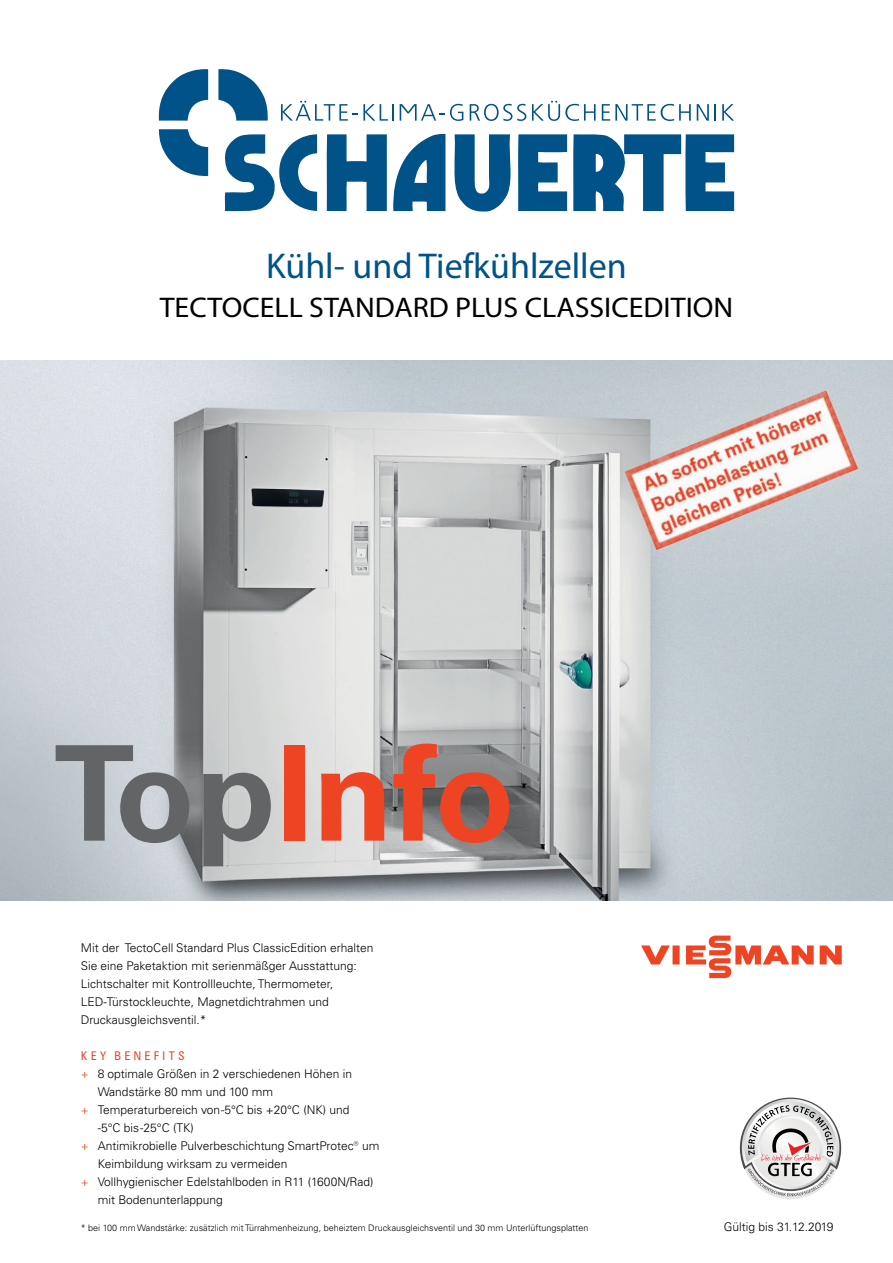
<style>
.page{position:relative;width:893px;height:1263px;background:#fff}
.page>*{position:absolute;margin:0;border:0;box-sizing:border-box;transform-origin:0 0}
.t1{font:700 132px "Univers LTCYR 65";color:#ef4423}
.t2{font:36px "Myriad Pro";color:#005288}
.t3{font:28.5px "Myriad Pro";color:#000;scale:1.05 1}
.t4{font:700 27px "Viessmann";color:#000}
.t5{font:300 12px/18px "Univers LTCYR 45";color:#000}
.t6{font:condensed 12px "Univers LTCYR 57";letter-spacing:.265em;color:#ef4423}
.t7{font:300 9px "Univers LTCYR 45";color:#000}
.s1{color:#636466}
.s2{color:#ef4423}
.s3{font-style:italic}
</style>
<div class="page">
<img style="left:0;top:360px;width:893px;height:540px">
<img style="left:536px;top:360px;width:327px;height:285px">
<div style="left:672px;top:945px;width:8px;height:19px;background:#ef4423"></div>
<svg style="left:641px;top:945px;width:29px;height:19px"></svg>
<svg style="left:820px;top:945px;width:22px;height:19px"></svg>
<svg style="left:686px;top:935px;width:128px;height:43px"></svg>
<svg style="left:740px;top:1097px;width:101px;height:102px"></svg>
<svg style="left:454px;top:134px;width:113px;height:78px"></svg>
<svg style="left:224px;top:134px;width:93px;height:78px"></svg>
<svg style="left:218px;top:69px;width:50px;height:52px"></svg>
<svg style="left:159px;top:129px;width:49px;height:48px"></svg>
<svg style="left:158px;top:69px;width:50px;height:52px"></svg>
<svg style="left:400px;top:104px;width:63px;height:17px"></svg>
<svg style="left:470px;top:104px;width:56px;height:17px"></svg>
<svg style="left:697px;top:104px;width:19px;height:17px"></svg>
<svg style="left:722px;top:104px;width:12px;height:17px"></svg>
<svg style="left:281px;top:101px;width:113px;height:20px"></svg>
<svg style="left:532px;top:101px;width:64px;height:20px"></svg>
<svg style="left:602px;top:104px;width:89px;height:17px"></svg>
<svg style="left:326px;top:134px;width:119px;height:77px"></svg>
<svg style="left:573px;top:134px;width:161px;height:77px"></svg>
<h2 class="t2" style="left:266px;top:243px;width:362px">Kühl- und Tiefkühlzellen</h2>
<h3 class="t3" style="left:160px;top:289px;width:548px">TECTOCELL STANDARD PLUS CLASSICEDITION</h3>
<h3 class="t4" style="left:62px;top:283px;width:520px">TECTOCELL STANDARD PLUS CLASSICEDITION</h3>
<h1 class="t1" style="left:54px;top:701px;width:463px"><span class="s1">Top</span>Info</h1>
<p class="t5" style="left:81px;top:938px;width:294px">Mit der TectoCell Standard Plus ClassicEdition erhalten Sie eine Paketaktion mit serienmäßger Ausstattung:<br>Lichtschalter mit Kontrollleuchte, Thermometer, LED-Türstockleuchte, Magnetdichtrahmen und Druckausgleichsventil.*</p>
<p class="t6" style="left:81px;top:1048px;width:105px">KEY BENEFITS</p>
<p class="t5" style="left:81px;top:1064px;width:273px"><span class="s2">+</span> 8 optimale Größen in 2 verschiedenen Höhen in</p>
<p class="t5" style="left:98px;top:1082px;width:177px">Wandstärke 80 mm und 100 mm</p>
<p class="t5" style="left:81px;top:1100px;width:270px"><span class="s2">+</span> Temperaturbereich von -5°C bis +20°C (NK) und</p>
<p class="t5" style="left:98px;top:1118px;width:97px">-5°C bis -25°C (TK)</p>
<p class="t5" style="left:81px;top:1136px;width:300px"><span class="s2">+</span> Antimikrobielle Pulverbeschichtung SmartProtec<span class="s3">®</span> um</p>
<p class="t5" style="left:98px;top:1154px;width:191px">Keimbildung wirksam zu vermeiden</p>
<p class="t5" style="left:81px;top:1172px;width:294px"><span class="s2">+</span> Vollhygienischer Edelstahlboden in R11 (1600N/Rad)</p>
<p class="t5" style="left:98px;top:1190px;width:127px">mit Bodenunterlappung</p>
<p class="t7" style="left:81px;top:1222px;width:509px">* bei 100 mm Wandstärke: zusätzlich mit Türrahmenheizung, beheiztem Druckausgleichsventil und 30 mm Unterlüftungsplatten</p>
<p class="t5" style="left:724px;top:1217px;width:111px">Gültig bis 31.12.2019</p>
</div>
